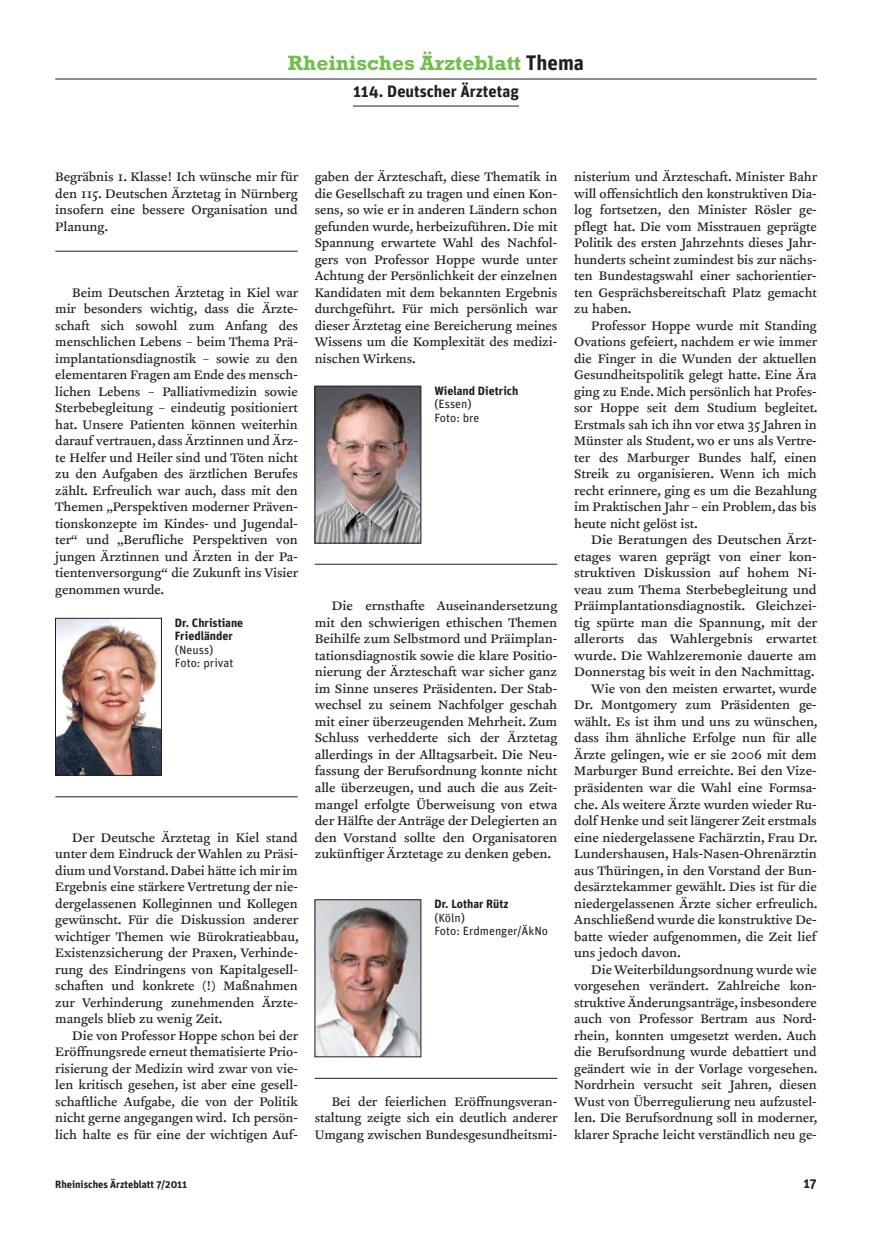
<style>
.page{position:relative;width:872px;height:1234px;background:#fff}
.page>*{position:absolute;margin:0;border:0;box-sizing:border-box;transform-origin:0 0}
.t1{font:700 21px "Rockwell";color:#70bf4c}
.t2{font:700 16.5px "Unit";color:#231f20}
.t3{font:14.25px/16.5px "Clifford Nine Roman";color:#231f20;text-align:justify}
.t4{font:14.25px "Clifford Nine Roman";color:#231f20;scale:1.04 1}
.t5{font:700 13.5px "Unit";color:#231f20}
.t6{font:12px/13.5px "Unit";color:#231f20}
.t7{font:700 12px/13.5px "Unit";color:#231f20}
.t8{font:700 10.5px "Unit";color:#231f20}
.s1{font-family:"Unit";color:#231f20}
</style>
<div class="page">
<hr style="left:55px;top:79px;width:761px;height:1px;background:#231f20">
<hr style="left:353px;top:106px;width:166px;height:1px;background:#231f20">
<img style="left:317px;top:388px;width:102px;height:153px">
<div style="left:315px;top:386px;width:106px;height:157px;border:1px solid #231f20"></div>
<img style="left:57px;top:620px;width:103px;height:153px">
<div style="left:55px;top:618px;width:107px;height:157px;border:1px solid #231f20"></div>
<hr style="left:55px;top:251px;width:243px;height:1px;background:#231f20">
<hr style="left:315px;top:564px;width:242px;height:1px;background:#231f20">
<hr style="left:55px;top:796px;width:243px;height:1px;background:#231f20">
<img style="left:317px;top:901px;width:102px;height:153px">
<hr style="left:315px;top:1077px;width:242px;height:1px;background:#231f20">
<h1 class="t1" style="left:288px;top:56px;width:297px">Rheinisches Ärzteblatt <span class="s1">Thema</span></h1>
<p class="t2" style="left:353px;top:86px;width:167px">114. Deutscher Ärztetag</p>
<p class="t3" style="left:55px;top:169px;width:244px">Begräbnis 1. Klasse! Ich wünsche mir für den 115. Deutschen Ärztetag in Nürnberg insofern eine bessere Organisation und Planung.</p>
<p class="t3" style="left:55px;top:284px;width:244px;text-indent:17px">Beim Deutschen Ärztetag in Kiel war mir besonders wichtig, dass die Ärzte&shy;schaft sich sowohl zum Anfang des menschlichen Lebens − beim Thema Prä&shy;implantationsdiagnostik − sowie zu den elementaren Fragen am Ende des mensch&shy;lichen Lebens − Palliativmedizin sowie Sterbebegleitung − eindeutig positioniert hat. Unsere Patienten können weiterhin darauf vertrauen, dass Ärztinnen und Ärz&shy;te Helfer und Heiler sind und Töten nicht zu den Aufgaben des ärztlichen Berufes zählt. Erfreulich war auch, dass mit den Themen „Perspektiven moderner Präven&shy;tionskonzepte im Kindes- und Jugendal&shy;ter“ und „Berufliche Perspektiven von jungen Ärztinnen und Ärzten in der Pa&shy;tientenversorgung“ die Zukunft ins Visier genommen wurde.</p>
<p class="t7" style="left:175px;top:617px;width:70px">Dr. Christiane<br>Friedländer</p>
<p class="t6" style="left:175px;top:644px;width:60px">(Neuss)<br>Foto: privat</p>
<p class="t3" style="left:55px;top:829px;width:245px;text-indent:17px">Der Deutsche Ärztetag in Kiel stand unter dem Eindruck der Wahlen zu Präsi&shy;dium undVorstand.Dabei hätte ich mirim Ergebnis eine stärkere Vertretung der nie&shy;dergelassenen Kolleginnen und Kollegen gewünscht. Für die Diskussion anderer wichtiger Themen wie Bürokratieabbau, Existenzsicherung der Praxen, Verhinde&shy;rung des Eindringens von Kapitalgesell&shy;schaften und konkrete (!) Maßnahmen zur Verhinderung zunehmenden Ärzte&shy;mangels blieb zu wenig Zeit.</p>
<p class="t3" style="left:55px;top:1027px;width:244px;text-indent:17px">Die von Professor Hoppe schon bei der Eröffnungsrede erneut thematisierte Prio&shy;risierung der Medizin wird zwar von vie&shy;len kritisch gesehen, ist aber eine gesell&shy;schaftliche Aufgabe, die von der Politik nicht gerne angegangen wird. Ich persön&shy;lich halte es für eine der wichtigen Auf-</p>
<p class="t3" style="left:315px;top:169px;width:244px">gaben der Ärzteschaft, diese Thematik in die Gesellschaft zu tragen und einen Kon&shy;sens, so wie er in anderen Ländern schon gefunden wurde, herbeizuführen. Die mit Spannung erwartete Wahl des Nachfol&shy;gers von Professor Hoppe wurde unter Achtung der Persönlichkeit der einzelnen Kandidaten mit dem bekannten Ergebnis durchgeführt. Für mich persönlich war dieser Ärztetag eine Bereicherung meines Wissens um die Komplexität des medizi&shy;nischen Wirkens.</p>
<p class="t7" style="left:434px;top:385px;width:85px">Wieland Dietrich</p>
<p class="t6" style="left:434px;top:398px;width:47px">(Essen)<br>Foto: bre</p>
<p class="t3" style="left:315px;top:598px;width:244px;text-indent:17px">Die ernsthafte Auseinandersetzung mit den schwierigen ethischen Themen Beihilfe zum Selbstmord und Präimplan&shy;tationsdiagnostik sowie die klare Positio&shy;nierung der Ärzteschaft war sicher ganz im Sinne unseres Präsidenten. Der Stab&shy;wechsel zu seinem Nachfolger geschah mit einer überzeugenden Mehrheit. Zum Schluss verhedderte sich der Ärztetag allerdings in der Alltagsarbeit. Die Neu&shy;fassung der Berufsordnung konnte nicht alle überzeugen, und auch die aus Zeit&shy;mangel erfolgte Überweisung von etwa der Hälfte derAnträge der Delegierten an den Vorstand sollte den Organisatoren zukünftiger Ärztetage zu denken geben.</p>
<p class="t7" style="left:434px;top:898px;width:76px">Dr. Lothar Rütz</p>
<p class="t6" style="left:434px;top:911px;width:115px">(Köln)<br>Foto: Erdmenger/ÄkNo</p>
<p class="t3" style="left:315px;top:1093px;width:244px;text-indent:17px">Bei der feierlichen Eröffnungsveran&shy;staltung zeigte sich ein deutlich anderer Umgang zwischen Bundesgesundheitsmi-</p>
<p class="t3" style="left:574px;top:169px;width:244px">nisterium und Ärzteschaft. Minister Bahr will offensichtlich den konstruktiven Dia&shy;log fortsetzen, den Minister Rösler ge&shy;pflegt hat. Die vom Misstrauen geprägte Politik des ersten Jahrzehnts dieses Jahr&shy;hunderts scheint zumindest bis zur nächs&shy;ten Bundestagswahl einer sachorientier&shy;ten Gesprächsbereitschaft Platz gemacht zu haben.</p>
<p class="t3" style="left:574px;top:317px;width:245px;text-indent:17px">Professor Hoppe wurde mit Standing Ovations gefeiert, nachdem er wie immer die Finger in die Wunden der aktuellen Gesundheitspolitik gelegt hatte. Eine Ära ging zu Ende. Mich persönlich hat Profes&shy;sor Hoppe seit dem Studium begleitet.<br>Erstmals sah ich ihn vor etwa 35 Jahren in Münster als Student, wo er uns als Vertre&shy;ter des Marburger Bundes half, einen Streik zu organisieren. Wenn ich mich recht erinnere, ging es um die Bezahlung im Praktischen Jahr − ein Problem, das bis heute nicht gelöst ist.</p>
<p class="t4" style="left:591px;top:532px;width:218px">Die Beratungen des Deutschen Ärzt-</p>
<p class="t4" style="left:574px;top:549px;width:235px">etages waren geprägt von einer kon-</p>
<p class="t4" style="left:574px;top:565px;width:235px">struktiven Diskussion auf hohem Ni-</p>
<p class="t4" style="left:574px;top:582px;width:234px">veau zum Thema Sterbebegleitung und</p>
<p class="t4" style="left:574px;top:598px;width:235px">Präimplantationsdiagnostik. Gleichzei-</p>
<p class="t4" style="left:574px;top:615px;width:235px">tig spürte man die Spannung, mit der</p>
<p class="t4" style="left:574px;top:631px;width:235px">allerorts das Wahlergebnis erwartet</p>
<p class="t4" style="left:574px;top:648px;width:235px">wurde. Die Wahlzeremonie dauerte am</p>
<p class="t4" style="left:574px;top:664px;width:233px">Donnerstag bis weit in den Nachmittag.</p>
<p class="t3" style="left:591px;top:680px;width:227px">Wie von den meisten erwartet, wurde</p>
<p class="t3" style="left:574px;top:697px;width:244px">Dr. Montgomery zum Präsidenten ge-</p>
<p class="t3" style="left:574px;top:713px;width:245px">wählt. Es ist ihm und uns zu wünschen,</p>
<p class="t3" style="left:574px;top:730px;width:244px">dass ihm ähnliche Erfolge nun für alle</p>
<p class="t3" style="left:574px;top:746px;width:244px">Ärzte gelingen, wie er sie 2006 mit dem</p>
<p class="t3" style="left:574px;top:763px;width:244px">Marburger Bund erreichte. Bei den Vize-</p>
<p class="t3" style="left:574px;top:779px;width:244px">präsidenten war die Wahl eine Formsa-</p>
<p class="t3" style="left:574px;top:796px;width:244px">che. Als weitere Ärzte wurden wieder Ru-</p>
<p class="t3" style="left:574px;top:812px;width:244px">dolf Henke und seit längerer Zeit erstmals</p>
<p class="t3" style="left:574px;top:829px;width:245px">eine niedergelassene Fachärztin, Frau Dr.</p>
<p class="t3" style="left:574px;top:845px;width:244px">Lundershausen, Hals-Nasen-Ohrenärztin</p>
<p class="t3" style="left:574px;top:862px;width:244px">aus Thüringen, in den Vorstand der Bun-</p>
<p class="t3" style="left:574px;top:878px;width:244px">desärztekammer gewählt. Dies ist für die</p>
<p class="t3" style="left:574px;top:895px;width:245px">niedergelassenen Ärzte sicher erfreulich.</p>
<p class="t3" style="left:574px;top:911px;width:244px">Anschließend wurde die konstruktive De-</p>
<p class="t3" style="left:574px;top:928px;width:243px">batte wieder aufgenommen, die Zeit lief</p>
<p class="t3" style="left:574px;top:944px;width:108px">uns jedoch davon.</p>
<p class="t3" style="left:591px;top:961px;width:227px">Die Weiterbildungsordnung wurde wie</p>
<p class="t3" style="left:574px;top:977px;width:244px">vorgesehen verändert. Zahlreiche kon-</p>
<p class="t3" style="left:574px;top:994px;width:244px">struktive Änderungsanträge,insbesondere</p>
<p class="t3" style="left:574px;top:1010px;width:244px">auch von Professor Bertram aus Nord-</p>
<p class="t3" style="left:574px;top:1027px;width:244px">rhein, konnten umgesetzt werden. Auch</p>
<p class="t3" style="left:574px;top:1043px;width:244px">die Berufsordnung wurde debattiert und</p>
<p class="t3" style="left:574px;top:1060px;width:245px">geändert wie in der Vorlage vorgesehen.</p>
<p class="t3" style="left:574px;top:1076px;width:244px">Nordrhein versucht seit Jahren, diesen</p>
<p class="t3" style="left:574px;top:1093px;width:244px">Wust von Überregulierung neu aufzustel-</p>
<p class="t3" style="left:574px;top:1109px;width:245px">len. Die Berufsordnung soll in moderner,</p>
<p class="t3" style="left:574px;top:1126px;width:244px">klarer Sprache leicht verständlich neu ge-</p>
<p class="t8" style="left:55px;top:1180px;width:133px">Rheinisches Ärzteblatt 7/2011</p>
<p class="t5" style="left:803px;top:1178px;width:15px">17</p>
</div>
